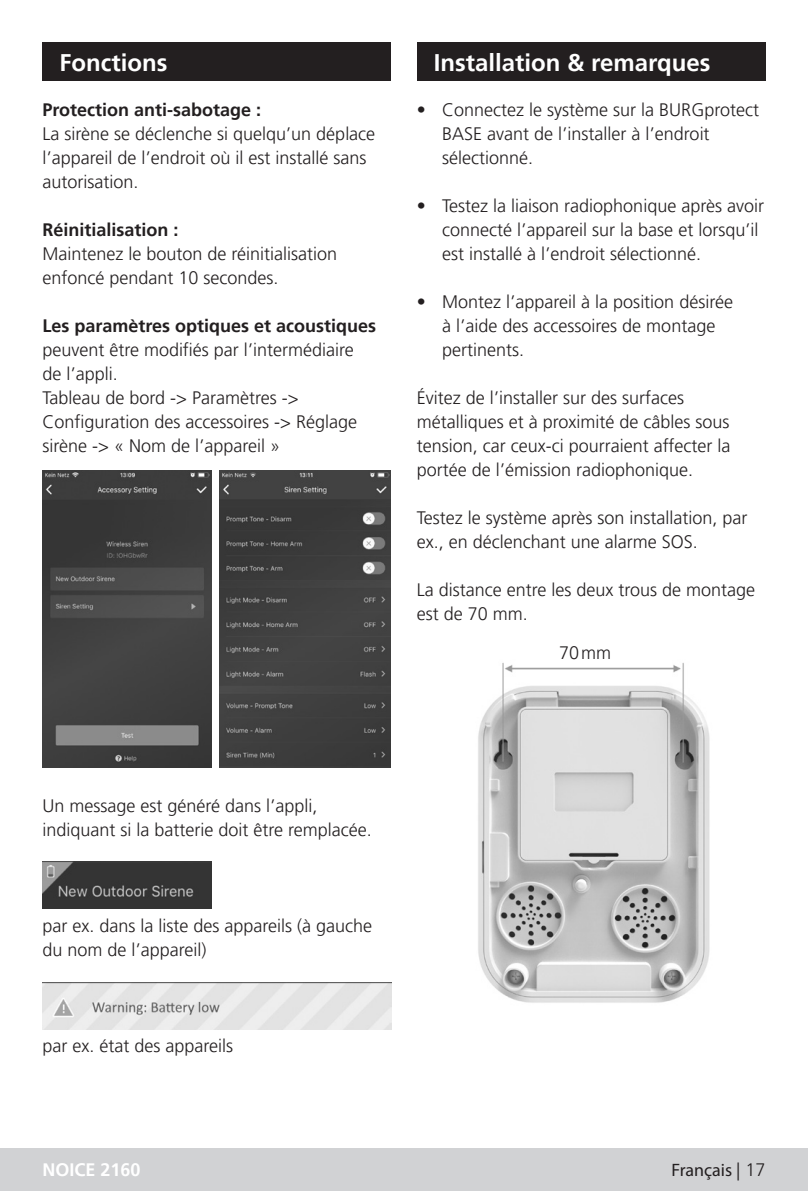
<style>
.page{position:relative;width:808px;height:1191px;background:#fff}
.page>*{position:absolute;margin:0;border:0;box-sizing:border-box;transform-origin:0 0}
.t1{font:700 24px "Frutiger LT Pro";color:#fff}
.t2{font:300 18px/24px "Frutiger LT Pro";color:#231f20}
.t3{font:700 18px "Frutiger LT Pro";color:#231f20}
.t4{font:18px "Myriad Pro";color:#231f20}
.t5{font:700 18px "Frutiger LT Pro";color:#fff}
.s1{font-family:"Frutiger LT Pro";font-weight:300}
</style>
<div class="page">
<div style="left:0;top:1148px;width:808px;height:43px;background:#d1d2d4"></div>
<img style="left:478px;top:663px;width:232px;height:340px">
<div style="left:417px;top:43px;width:348px;height:38px;background:#231f20"></div>
<div style="left:43px;top:43px;width:348px;height:38px;background:#231f20"></div>
<img style="left:43px;top:470px;width:168px;height:297px">
<img style="left:220px;top:470px;width:171px;height:297px">
<img style="left:43px;top:982px;width:348px;height:47px">
<img style="left:43px;top:861px;width:168px;height:47px">
<h1 class="t1" style="left:60px;top:48px;width:109px">Fonctions</h1>
<p class="t3" style="left:43px;top:99px;width:220px">Protection anti-sabotage :</p>
<p class="t2" style="left:43px;top:121px;width:334px">La sirène se déclenche si quelqu’un déplace l’appareil de l’endroit où il est installé sans autorisation.</p>
<p class="t3" style="left:43px;top:219px;width:138px">Réinitialisation :</p>
<p class="t2" style="left:43px;top:241px;width:296px">Maintenez le bouton de réinitialisation enfoncé pendant 10 secondes.</p>
<p class="t3" style="left:43px;top:315px;width:335px">Les paramètres optiques et acoustiques</p>
<p class="t2" style="left:43px;top:337px;width:316px">peuvent être modifiés par l’intermédiaire de l’appli.<br>Tableau de bord -&gt; Paramètres -&gt;<br>Configuration des accessoires -&gt; Réglage sirène -&gt; « Nom de l’appareil »</p>
<h1 class="t1" style="left:434px;top:48px;width:278px">Installation &amp; remarques</h1>
<p class="t2" style="left:442px;top:97px;width:318px;text-indent:-26px">• Connectez le système sur la BURGprotect<br>BASE avant de l’installer à l’endroit sélectionné.</p>
<p class="t2" style="left:442px;top:193px;width:323px;text-indent:-26px">• Testez la liaison radiophonique après avoir connecté l’appareil sur la base et lorsqu’il est installé à l’endroit sélectionné.</p>
<p class="t2" style="left:442px;top:289px;width:292px;text-indent:-26px">• Montez l’appareil à la position désirée à l’aide des accessoires de montage pertinents.</p>
<p class="t2" style="left:417px;top:385px;width:315px">Évitez de l’installer sur des surfaces métalliques et à proximité de câbles sous tension, car ceux-ci pourraient affecter la portée de l’émission radiophonique.</p>
<p class="t2" style="left:417px;top:505px;width:332px">Testez le système après son installation, par ex., en déclenchant une alarme SOS.</p>
<p class="t2" style="left:417px;top:577px;width:340px">La distance entre les deux trous de montage est de 70 mm.</p>
<p class="t2" style="left:559px;top:641px;width:54px">70mm</p>
<p class="t2" style="left:43px;top:793px;width:331px">Un message est généré dans l’appli, indiquant si la batterie doit être remplacée.</p>
<p class="t2" style="left:43px;top:913px;width:331px">par ex. dans la liste des appareils (à gauche du nom de l’appareil)</p>
<p class="t2" style="left:43px;top:1033px;width:192px">par ex. état des appareils</p>
<p class="t5" style="left:43px;top:1159px;width:100px">NOICE 2160</p>
<p class="t4" style="left:671px;top:1159px;width:95px">Français | <span class="s1">17</span></p>
</div>
